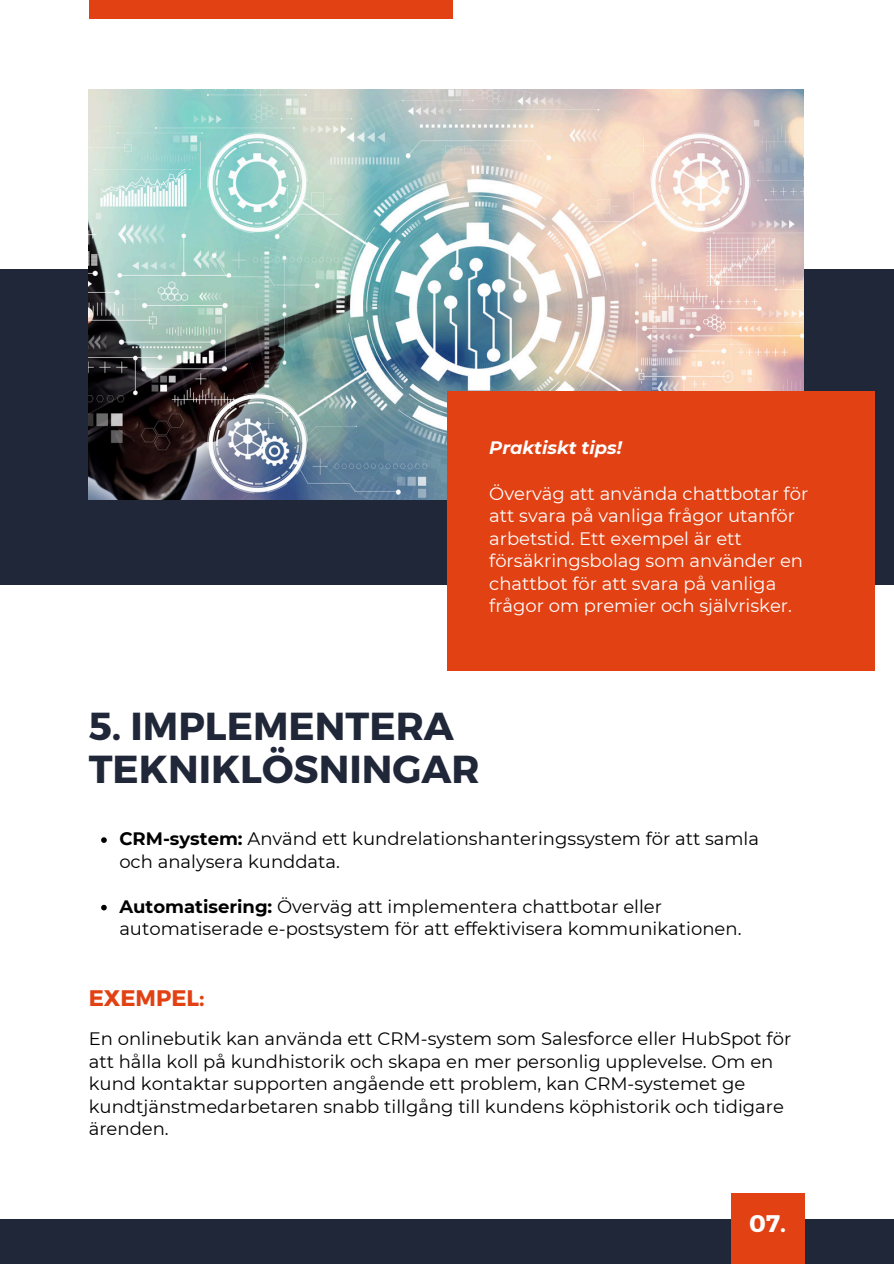
<style>
.page{position:relative;width:894px;height:1264px;background:#fff}
.page>*{position:absolute;margin:0;border:0;box-sizing:border-box;transform-origin:0 0}
.t1{font:700 39px/42.8px "Montserrat";color:#202738}
.t2{font:700 24px "Montserrat";color:#fff}
.t3{font:700 22.5px "Montserrat";color:#e14113}
.t4{font:18px/22.5px "Montserrat";color:#000}
.t5{font:18px/22.5px "Montserrat";color:#fff}
.t6{font:italic 700 18px "Montserrat";color:#fff}
.s1{font-weight:700}
</style>
<div class="page">
<div style="left:0;top:269px;width:893px;height:316px;background:#202738"></div>
<img style="left:89px;top:89px;width:714px;height:410px">
<div style="left:89px;top:0;width:364px;height:19px;background:#e14113"></div>
<svg style="left:101px;top:837px;width:6px;height:5px"></svg>
<svg style="left:101px;top:904px;width:6px;height:6px"></svg>
<div style="left:0;top:1219px;width:893px;height:44px;background:#202738"></div>
<div style="left:730px;top:1192px;width:74px;height:71px;background:#e14113"></div>
<div style="left:446px;top:391px;width:428px;height:279px;background:#e14113"></div>
<p class="t6" style="left:489px;top:437px;width:134px">Praktiskt tips!</p>
<h2 class="t5" style="left:489px;top:482px;width:320px">Överväg att använda chattbotar för att svara på vanliga frågor utanför arbetstid. Ett exempel är ett försäkringsbolag som använder en chattbot för att svara på vanliga frågor om premier och självrisker.</h2>
<h3 class="t1" style="left:89px;top:703px;width:392px">5. IMPLEMENTERA<br>TEKNIKLÖSNINGAR</h3>
<p class="t4" style="left:119px;top:827px;width:641px"><span class="s1">CRM-system:</span> Använd ett kundrelationshanteringssystem för att samla och analysera kunddata.</p>
<h1 class="t4" style="left:119px;top:895px;width:623px"><span class="s1">Automatisering:</span> Överväg att implementera chattbotar eller automatiserade e-postsystem för att effektivisera kommunikationen.</h1>
<p class="t3" style="left:89px;top:983px;width:117px">EXEMPEL:</p>
<h2 class="t4" style="left:89px;top:1027px;width:703px">En onlinebutik kan använda ett CRM-system som Salesforce eller HubSpot för att hålla koll på kundhistorik och skapa en mer personlig upplevelse. Om en kund kontaktar supporten angående ett problem, kan CRM-systemet ge kundtjänstmedarbetaren snabb tillgång till kundens köphistorik och tidigare ärenden.</h2>
<p class="t2" style="left:748px;top:1207px;width:38px">07.</p>
</div>
